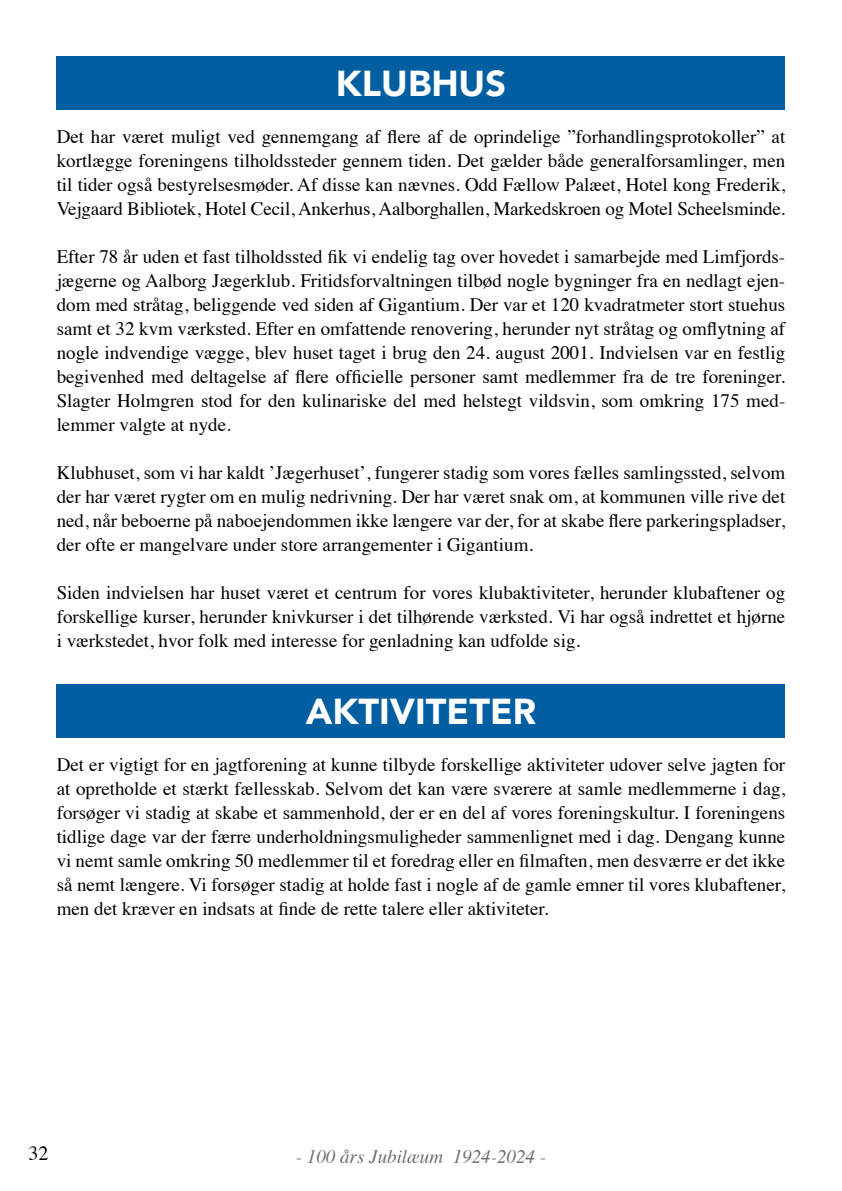
<style>
.page{position:relative;width:842px;height:1191px;background:#fff}
.page>*{position:absolute;margin:0;border:0;box-sizing:border-box;transform-origin:0 0}
.t1{font:900 36px "Avenir";color:#fff}
.t2{font:20px "Times";color:#000}
.t3{font:19px/24px "Times";color:#000;text-align:justify}
.t4{font:italic 19px "Times";color:#706f6f}
</style>
<div class="page">
<div style="left:57px;top:56px;width:728px;height:54px;background:#005ea1"></div>
<div style="left:57px;top:684px;width:728px;height:53px;background:#005ea1"></div>
<h1 class="t1" style="left:336px;top:53px;width:171px">KLUBHUS</h1>
<p class="t3" style="left:57px;top:123px;width:730px">Det har været muligt ved gennemgang af flere af de oprindelige ”forhandlingsprotokoller” at kortlægge foreningens tilholdssteder gennem tiden. Det gælder både generalforsamlinger, men til tider også bestyrelsesmøder. Af disse kan nævnes. Odd Fællow Palæet, Hotel kong Frederik, Vejgaard Bibliotek, Hotel Cecil, Ankerhus, Aalborghallen, Markedskroen og Motel Scheelsminde.</p>
<p class="t3" style="left:57px;top:243px;width:730px">Efter 78 år uden et fast tilholdssted fik vi endelig tag over hovedet i samarbejde med Limfjords&shy;jægerne og Aalborg Jægerklub. Fritidsforvaltningen tilbød nogle bygninger fra en nedlagt ejen&shy;dom med stråtag, beliggende ved siden af Gigantium. Der var et 120 kvadratmeter stort stuehus samt et 32 kvm værksted. Efter en omfattende renovering, herunder nyt stråtag og omflytning af nogle indvendige vægge, blev huset taget i brug den 24. august 2001. Indvielsen var en festlig begivenhed med deltagelse af flere officielle personer samt medlemmer fra de tre foreninger.<br>Slagter Holmgren stod for den kulinariske del med helstegt vildsvin, som omkring 175 med&shy;lemmer valgte at nyde.</p>
<p class="t3" style="left:57px;top:459px;width:730px">Klubhuset, som vi har kaldt ’Jægerhuset’, fungerer stadig som vores fælles samlingssted, selvom der har været rygter om en mulig nedrivning. Der har været snak om, at kommunen ville rive det ned, når beboerne på naboejendommen ikke længere var der, for at skabe flere parkeringspladser, der ofte er mangelvare under store arrangementer i Gigantium.</p>
<p class="t3" style="left:57px;top:579px;width:730px">Siden indvielsen har huset været et centrum for vores klubaktiviteter, herunder klubaftener og forskellige kurser, herunder knivkurser i det tilhørende værksted. Vi har også indrettet et hjørne i værkstedet, hvor folk med interesse for genladning kan udfolde sig.</p>
<h1 class="t1" style="left:306px;top:681px;width:232px">AKTIVITETER</h1>
<p class="t3" style="left:57px;top:751px;width:730px">Det er vigtigt for en jagtforening at kunne tilbyde forskellige aktiviteter udover selve jagten for at opretholde et stærkt fællesskab. Selvom det kan være sværere at samle medlemmerne i dag, forsøger vi stadig at skabe et sammenhold, der er en del af vores foreningskultur. I foreningens tidlige dage var der færre underholdningsmuligheder sammenlignet med i dag. Dengang kunne vi nemt samle omkring 50 medlemmer til et foredrag eller en filmaften, men desværre er det ikke så nemt længere. Vi forsøger stadig at holde fast i nogle af de gamle emner til vores klubaftener, men det kræver en indsats at finde de rette talere eller aktiviteter.</p>
<p class="t2" style="left:28px;top:1134px;width:21px">32</p>
<p class="t4" style="left:296px;top:1140px;width:252px">- 100 års Jubilæum 1924-2024 -</p>
</div>
